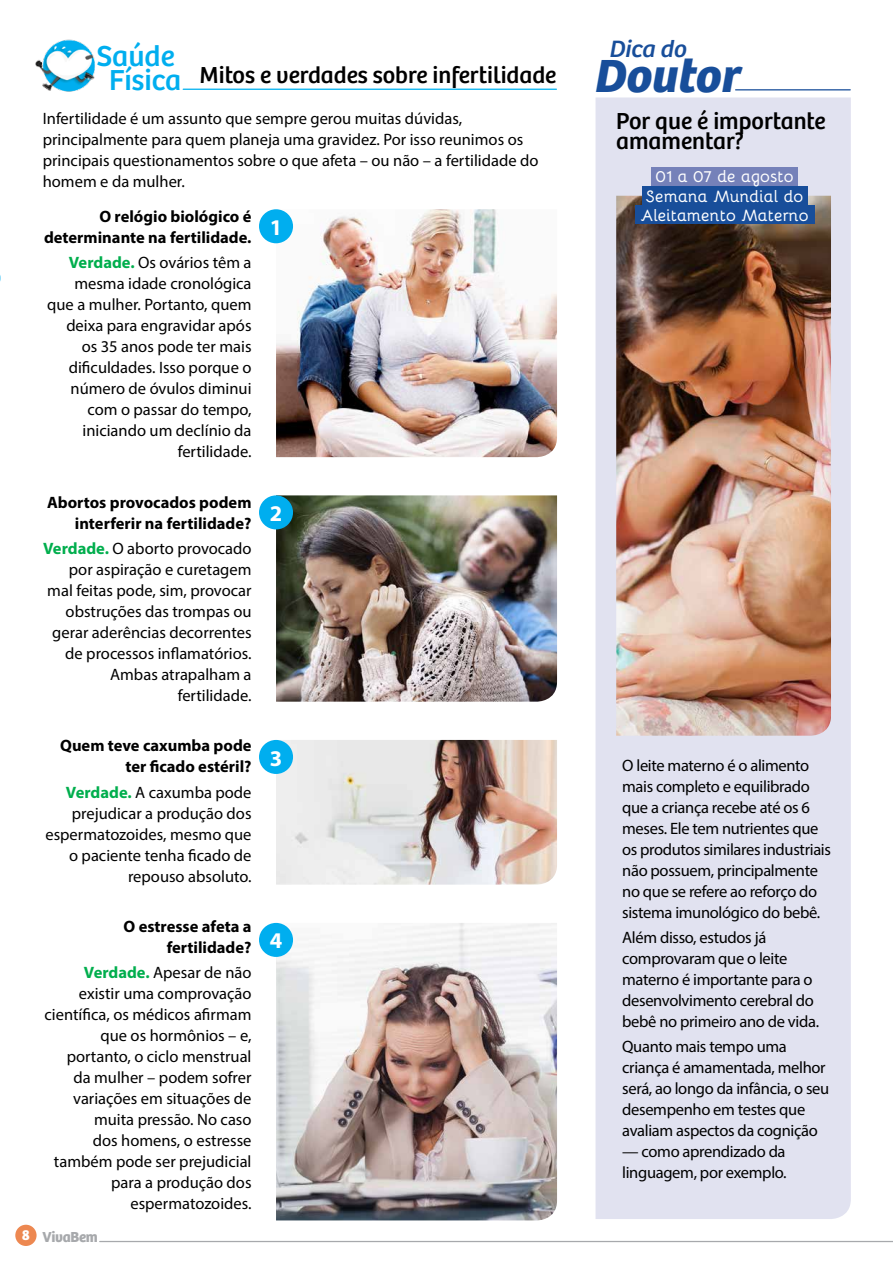
<style>
.page{position:relative;width:893px;height:1263px;background:#fff}
.page>*{position:absolute;margin:0;border:0;box-sizing:border-box;transform-origin:0 0}
.t1{font:italic 700 48.15px "Bree";color:#184e9a}
.t2{font:30px "Bree";color:#00aeef}
.t3{font:italic 24.45px "Bree";color:#184e9a}
.t4{font:24px/19.8px "Bree";color:#000}
.t5{font:700 22.5px "Myriad Pro";color:#fff}
.t6{font:16.5px/21px "Myriad Pro";color:#000;text-align:right}
.t7{font:16.5px/21px "Myriad Pro";letter-spacing:-.02em;color:#000}
.t8{font:700 16.5px/21px "Myriad Pro";color:#000;text-align:right}
.t9{font:700 16.5px/19.4px "Bellota";letter-spacing:-.02em;color:#fff;text-align:center}
.t10{font:700 15px "Bree";letter-spacing:-.02em;color:#a7a9ac}
.t11{font:700 15px "Bree";color:#fff}
.s1{font-size:30px;color:#00aeef}
.s2{font-weight:700;color:#00ae4d}
</style>
<div class="page">
<div style="left:15px;top:1225px;width:22px;height:21px;background:#ed8851;border-radius:50%"></div>
<img style="left:35px;top:39px;width:60px;height:53px">
<hr style="left:183px;top:89px;width:373px;height:1px;background:#00b1f0">
<div style="left:595px;top:97px;width:256px;height:1122px;background:#e1e2f0"></div>
<img style="left:616px;top:196px;width:215px;height:540px">
<img style="left:276px;top:209px;width:281px;height:248px">
<img style="left:276px;top:495px;width:281px;height:207px">
<img style="left:276px;top:740px;width:281px;height:145px">
<img style="left:276px;top:923px;width:281px;height:297px">
<hr style="left:736px;top:89px;width:114px;height:1px;background:#184e9a">
<div style="left:651px;top:167px;width:147px;height:19px;background:#7581b9"></div>
<div style="left:642px;top:186px;width:166px;height:19px;background:#184e9a"></div>
<div style="left:636px;top:205px;width:179px;height:19px;background:#184e9a"></div>
<div style="left:259px;top:209px;width:34px;height:34px;background:#00aeef;border-radius:50%"></div>
<div style="left:259px;top:495px;width:34px;height:34px;background:#00aeef;border-radius:50%"></div>
<div style="left:259px;top:740px;width:34px;height:34px;background:#00aeef;border-radius:50%"></div>
<div style="left:259px;top:923px;width:34px;height:34px;background:#00aeef;border-radius:50%"></div>
<hr style="left:100px;top:1241px;width:793px;height:1px;background:#a7a9ac">
<p class="t11" style="left:22px;top:1226px;width:10px">8</p>
<h2 class="t2" style="left:96px;top:39px;width:80px">Saúde</h2>
<h3 class="t4" style="left:109px;top:66px;width:449px"><span class="s1">Física</span> Mitos e verdades sobre infertilidade</h3>
<p class="t6" style="left:43px;top:108px;width:497px;text-align:left">Infertilidade é um assunto que sempre gerou muitas dúvidas, principalmente para quem planeja uma gravidez. Por isso reunimos os principais questionamentos sobre o que afeta – ou não – a fertilidade do homem e da mulher.</p>
<p class="t8" style="left:44px;top:205px;width:209px">O relógio biológico é determinante na fertilidade.</p>
<p class="t6" style="left:47px;top:252px;width:206px"><span class="s2">Verdade.</span> Os ovários têm a mesma idade cronológica que a mulher. Portanto, quem deixa para engravidar após os 35 anos pode ter mais dificuldades. Isso porque o número de óvulos diminui com o passar do tempo, iniciando um declínio da fertilidade.</p>
<p class="t8" style="left:47px;top:491px;width:206px">Abortos provocados podem interferir na fertilidade?</p>
<p class="t6" style="left:43px;top:537px;width:210px"><span class="s2">Verdade.</span> O aborto provocado por aspiração e curetagem mal feitas pode, sim, provocar obstruções das trompas ou gerar aderências decorrentes de processos inflamatórios.<br>Ambas atrapalham a fertilidade.</p>
<p class="t8" style="left:60px;top:735px;width:193px">Quem teve caxumba pode ter ficado estéril?</p>
<p class="t6" style="left:45px;top:781px;width:208px"><span class="s2">Verdade.</span> A caxumba pode prejudicar a produção dos espermatozoides, mesmo que o paciente tenha ficado de repouso absoluto.</p>
<p class="t8" style="left:124px;top:915px;width:130px">O estresse afeta a fertilidade?</p>
<p class="t6" style="left:45px;top:962px;width:209px"><span class="s2">Verdade.</span> Apesar de não existir uma comprovação científica, os médicos afirmam que os hormônios – e, portanto, o ciclo menstrual<br>da mulher – podem sofrer variações em situações de muita pressão. No caso<br>dos homens, o estresse também pode ser prejudicial para a produção dos espermatozoides.</p>
<h3 class="t5" style="left:270px;top:213px;width:14px">1</h3>
<h3 class="t5" style="left:270px;top:499px;width:14px">2</h3>
<h3 class="t5" style="left:270px;top:743px;width:14px">3</h3>
<h3 class="t5" style="left:270px;top:926px;width:14px">4</h3>
<p class="t10" style="left:43px;top:1228px;width:57px">VivaBem</p>
<h3 class="t3" style="left:609px;top:35px;width:79px">Dica do</h3>
<h1 class="t1" style="left:594px;top:47px;width:146px">Doutor</h1>
<h3 class="t4" style="left:616px;top:112px;width:211px">Por que é importante amamentar?</h3>
<p class="t9" style="left:641px;top:166px;width:170px">01 a 07 de agosto<br>Semana Mundial do<br>Aleitamento Materno</p>
<p class="t7" style="left:622px;top:754px;width:210px">O leite materno é o alimento mais completo e equilibrado que a criança recebe até os 6 meses. Ele tem nutrientes que os produtos similares industriais não possuem, principalmente no que se refere ao reforço do sistema imunológico do bebê.</p>
<p class="t7" style="left:622px;top:927px;width:198px">Além disso, estudos já comprovaram que o leite materno é importante para o desenvolvimento cerebral do bebê no primeiro ano de vida.</p>
<p class="t7" style="left:622px;top:1036px;width:209px">Quanto mais tempo uma criança é amamentada, melhor será, ao longo da infância, o seu desempenho em testes que avaliam aspectos da cognição</p>
<p class="t7" style="left:622px;top:1141px;width:166px">— como aprendizado da linguagem, por exemplo.</p>
</div>
